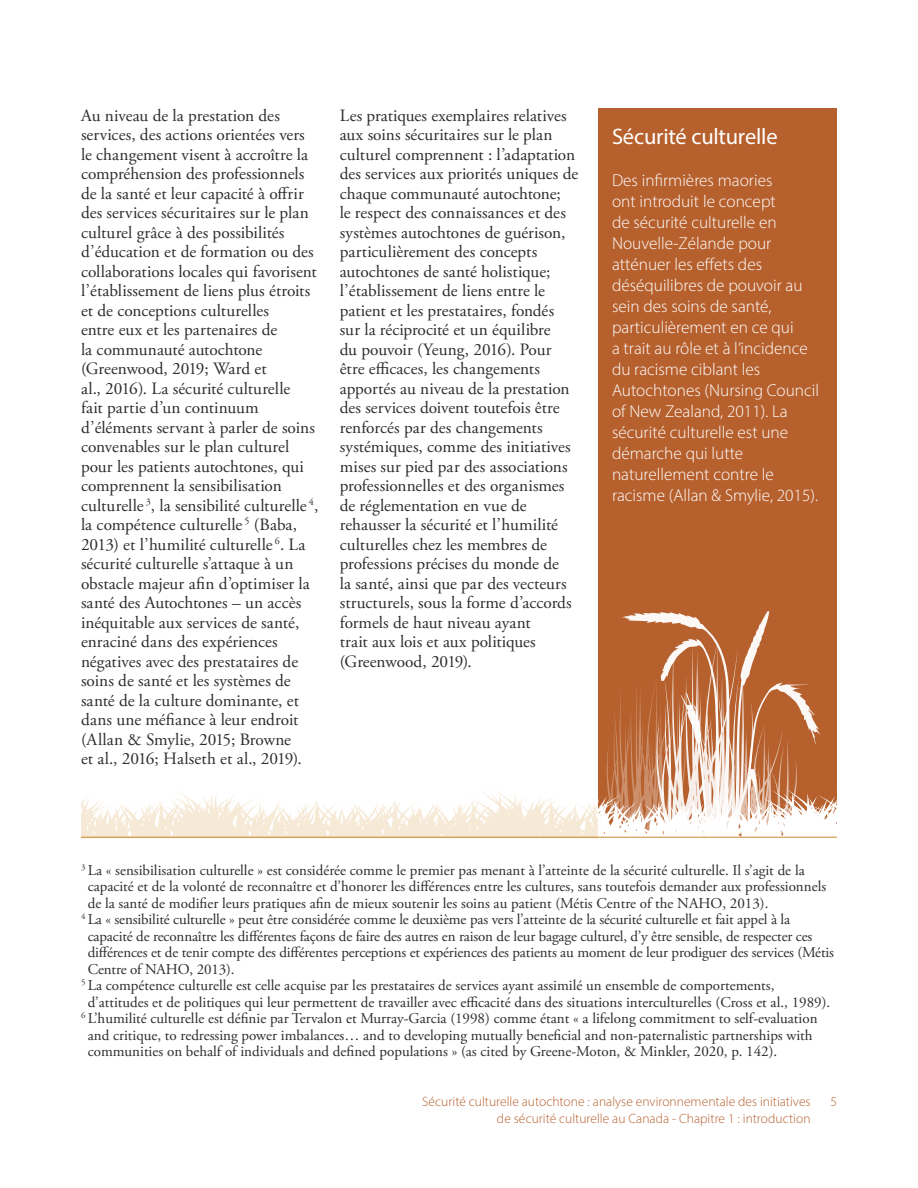
<style>
.page{position:relative;width:918px;height:1188px;background:#fff}
.page>*{position:absolute;margin:0;border:0;box-sizing:border-box;transform-origin:0 0}
.t1{font:22.5px "Myriad Pro";letter-spacing:-.01em;color:#fff}
.t2{font:17.25px/19.5px "Adobe Garamond Pro";color:#2e2b2c}
.t3{font:300 17.25px/21px "Myriad Pro";color:#fff}
.t4{font:15px "Adobe Garamond Pro";color:#2e2b2c}
.t5{font:300 13.5px "Myriad Pro";color:#b6602e}
</style>
<div class="page">
<div style="left:598px;top:108px;width:239px;height:729px;background:#b6602e"></div>
<svg style="left:81px;top:611px;width:756px;height:226px"></svg>
<hr style="left:81px;top:837px;width:756px;height:1px;background:#c9862a">
<p class="t2" style="left:81px;top:106px;width:239px">Au niveau de la prestation des services, des actions orientées vers le changement visent à accroître la compréhension des professionnels de la santé et leur capacité à offrir des services sécuritaires sur le plan culturel grâce à des possibilités d’éducation et de formation ou des collaborations locales qui favorisent l’établissement de liens plus étroits et de conceptions culturelles<br>entre eux et les partenaires de<br>la communauté autochtone (Greenwood, 2019; Ward et<br>al., 2016). La sécurité culturelle<br>fait partie d’un continuum d’éléments servant à parler de soins convenables sur le plan culturel pour les patients autochtones, qui comprennent la sensibilisation culturelle <sup>3</sup>, la sensibilité culturelle <sup>4</sup>, la compétence culturelle <sup>5</sup> (Baba, 2013) et l’humilité culturelle <sup>6</sup>. La sécurité culturelle s’attaque à un obstacle majeur afin d’optimiser la santé des Autochtones – un accès inéquitable aux services de santé, enraciné dans des expériences négatives avec des prestataires de soins de santé et les systèmes de santé de la culture dominante, et dans une méfiance à leur endroit (Allan &amp; Smylie, 2015; Browne<br>et al., 2016; Halseth et al., 2019).</p>
<p class="t2" style="left:340px;top:106px;width:240px">Les pratiques exemplaires relatives aux soins sécuritaires sur le plan culturel comprennent : l’adaptation des services aux priorités uniques de chaque communauté autochtone;<br>le respect des connaissances et des systèmes autochtones de guérison, particulièrement des concepts autochtones de santé holistique; l’établissement de liens entre le patient et les prestataires, fondés sur la réciprocité et un équilibre<br>du pouvoir (Yeung, 2016). Pour être efficaces, les changements apportés au niveau de la prestation des services doivent toutefois être renforcés par des changements systémiques, comme des initiatives mises sur pied par des associations professionnelles et des organismes de réglementation en vue de rehausser la sécurité et l’humilité culturelles chez les membres de professions précises du monde de<br>la santé, ainsi que par des vecteurs structurels, sous la forme d’accords formels de haut niveau ayant<br>trait aux lois et aux politiques (Greenwood, 2019).</p>
<h1 class="t1" style="left:612px;top:123px;width:167px">Sécurité culturelle</h1>
<p class="t3" style="left:612px;top:170px;width:209px">Des infirmières maories<br>ont introduit le concept<br>de sécurité culturelle en<br>Nouvelle-Zélande pour atténuer les effets des déséquilibres de pouvoir au sein des soins de santé, particulièrement en ce qui<br>a trait au rôle et à l’incidence du racisme ciblant les<br>Autochtones (Nursing Council of New Zealand, 2011). La sécurité culturelle est une démarche qui lutte naturellement contre le racisme (Allan &amp; Smylie, 2015).</p>
<p class="t4" style="left:81px;top:861px;width:725px"><sup>3</sup> La « sensibilisation culturelle » est considérée comme le premier pas menant à l’atteinte de la sécurité culturelle. Il s’agit de la</p>
<p class="t4" style="left:88px;top:878px;width:740px">capacité et de la volonté de reconnaître et d’honorer les différences entre les cultures, sans toutefois demander aux professionnels</p>
<p class="t4" style="left:88px;top:894px;width:682px">de la santé de modifier leurs pratiques afin de mieux soutenir les soins au patient (Métis Centre of the NAHO, 2013).</p>
<p class="t4" style="left:81px;top:911px;width:711px"><sup>4</sup> La « sensibilité culturelle » peut être considérée comme le deuxième pas vers l’atteinte de la sécurité culturelle et fait appel à la</p>
<p class="t4" style="left:88px;top:927px;width:726px">capacité de reconnaître les différentes façons de faire des autres en raison de leur bagage culturel, d’y être sensible, de respecter ces</p>
<p class="t4" style="left:88px;top:944px;width:748px">différences et de tenir compte des différentes perceptions et expériences des patients au moment de leur prodiguer des services (Métis</p>
<p class="t4" style="left:88px;top:960px;width:148px">Centre of NAHO, 2013).</p>
<p class="t4" style="left:81px;top:977px;width:695px"><sup>5</sup> La compétence culturelle est celle acquise par les prestataires de services ayant assimilé un ensemble de comportements,</p>
<p class="t4" style="left:88px;top:993px;width:744px">d’attitudes et de politiques qui leur permettent de travailler avec efficacité dans des situations interculturelles (Cross et al., 1989).</p>
<p class="t4" style="left:81px;top:1010px;width:738px"><sup>6</sup> L’humilité culturelle est définie par Tervalon et Murray-Garcia (1998) comme étant « a lifelong commitment to self-evaluation</p>
<p class="t4" style="left:88px;top:1026px;width:726px">and critique, to redressing power imbalances… and to developing mutually beneficial and non-paternalistic partnerships with</p>
<p class="t4" style="left:88px;top:1043px;width:691px">communities on behalf of individuals and defined populations » (as cited by Greene-Moton, &amp; Minkler, 2020, p. 142).</p>
<p class="t5" style="left:422px;top:1094px;width:390px">Sécurité culturelle autochtone : analyse environnementale des initiatives</p>
<p class="t5" style="left:830px;top:1094px;width:8px">5</p>
<p class="t5" style="left:497px;top:1110px;width:315px">de sécurité culturelle au Canada - Chapitre 1 : introduction</p>
</div>
